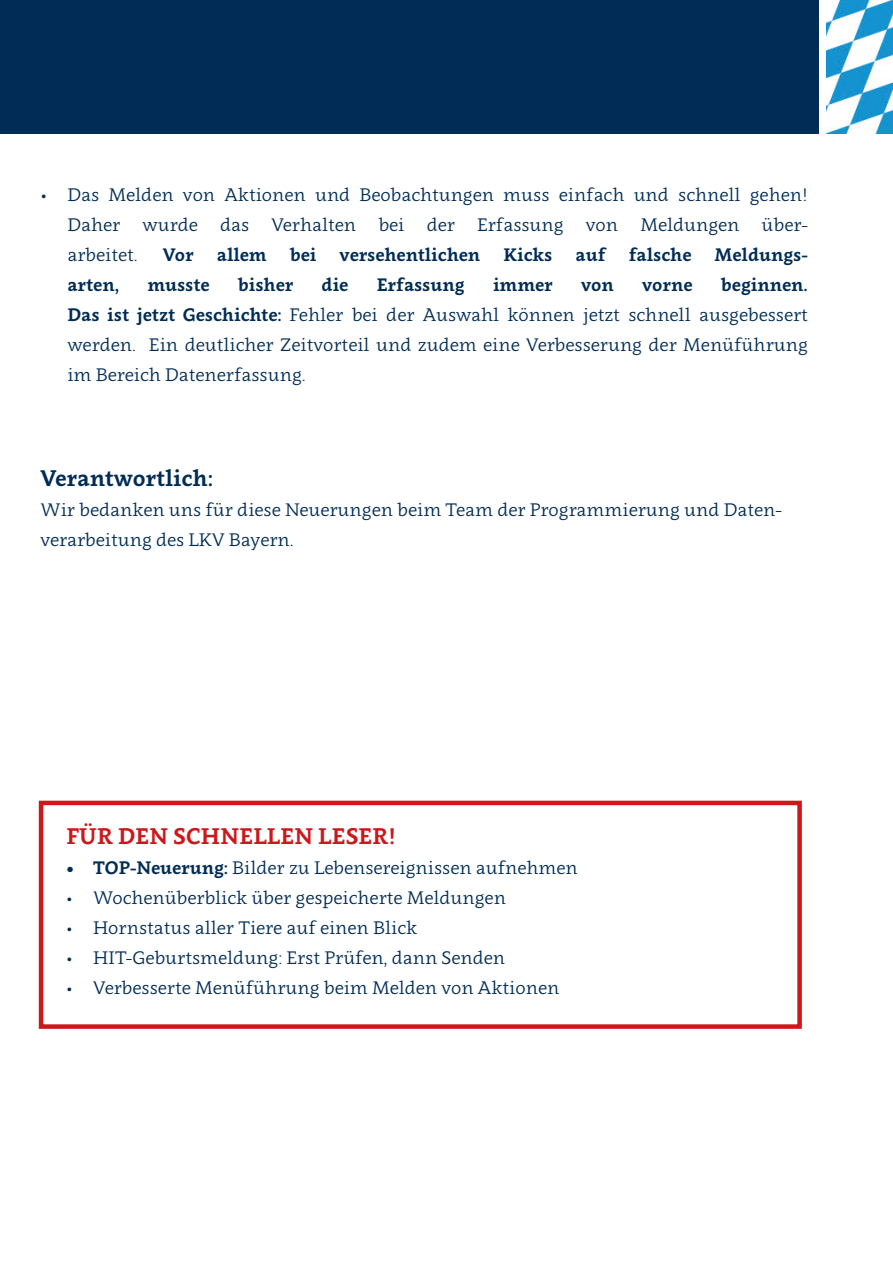
<style>
.page{position:relative;width:893px;height:1263px;background:#fff}
.page>*{position:absolute;margin:0;border:0;box-sizing:border-box;transform-origin:0 0}
.t1{font:700 22.5px "Clavo";letter-spacing:.01em;color:#cd171a}
.t2{font:700 22.5px "Clavo";color:#002c55}
.t3{font:18px/30px "Clavo";color:#002c55;text-align:justify}
.t4{font:700 18px "Clavo";color:#002c55}
.s1{font-weight:700}
</style>
<div class="page">
<div style="left:0;top:0;width:819px;height:134px;background:#002c55"></div>
<img style="left:826px;top:0;width:67px;height:134px">
<div style="left:39px;top:801px;width:763px;height:228px;border:4px solid #cd171a"></div>
<p class="t3" style="left:67px;top:179px;width:742px;text-indent:-27px">• Das Melden von Aktionen und Beobachtungen muss einfach und schnell gehen!<br>Daher wurde das Verhalten bei der Erfassung von Meldungen über&shy;arbeitet.</p>
<p class="t4" style="left:163px;top:241px;width:32px">Vor</p>
<p class="t4" style="left:217px;top:241px;width:51px">allem</p>
<p class="t4" style="left:290px;top:241px;width:28px">bei</p>
<p class="t4" style="left:340px;top:241px;width:142px">versehentlichen</p>
<p class="t4" style="left:503px;top:241px;width:50px">Kicks</p>
<p class="t4" style="left:575px;top:241px;width:32px">auf</p>
<p class="t4" style="left:629px;top:241px;width:64px">falsche</p>
<p class="t4" style="left:714px;top:241px;width:95px">Meldungs-</p>
<p class="t4" style="left:67px;top:271px;width:53px">arten,</p>
<p class="t4" style="left:147px;top:271px;width:64px">musste</p>
<p class="t4" style="left:238px;top:271px;width:57px">bisher</p>
<p class="t4" style="left:322px;top:271px;width:28px">die</p>
<p class="t4" style="left:377px;top:271px;width:89px">Erfassung</p>
<p class="t4" style="left:493px;top:271px;width:61px">immer</p>
<p class="t4" style="left:581px;top:271px;width:34px">von</p>
<p class="t4" style="left:642px;top:271px;width:52px">vorne</p>
<p class="t3" style="left:67px;top:269px;width:742px;text-indent:654px"><span class="s1">beginnen.<br>Das ist jetzt Geschichte:</span> Fehler bei der Auswahl können jetzt schnell ausgebessert werden. Ein deutlicher Zeitvorteil und zudem eine Verbesserung der Menüführung im Bereich Datenerfassung.</p>
<p class="t2" style="left:40px;top:462px;width:174px">Verantwortlich:</p>
<p class="t3" style="left:40px;top:494px;width:743px">Wir bedanken uns für diese Neuerungen beim Team der Programmierung und Daten&shy;verarbeitung des LKV Bayern.</p>
<p class="t1" style="left:66px;top:820px;width:331px">FÜR DEN SCHNELLEN LESER!</p>
<p class="t3" style="left:66px;top:852px;width:513px"><span class="s1">• TOP-Neuerung:</span> Bilder zu Lebensereignissen aufnehmen</p>
<p class="t3" style="left:66px;top:882px;width:441px">• Wochenüberblick über gespeicherte Meldungen</p>
<p class="t3" style="left:66px;top:912px;width:352px">• Hornstatus aller Tiere auf einen Blick</p>
<p class="t3" style="left:66px;top:942px;width:440px">• HIT-Geburtsmeldung: Erst Prüfen, dann Senden</p>
<p class="t3" style="left:66px;top:972px;width:494px">• Verbesserte Menüführung beim Melden von Aktionen</p>
</div>
